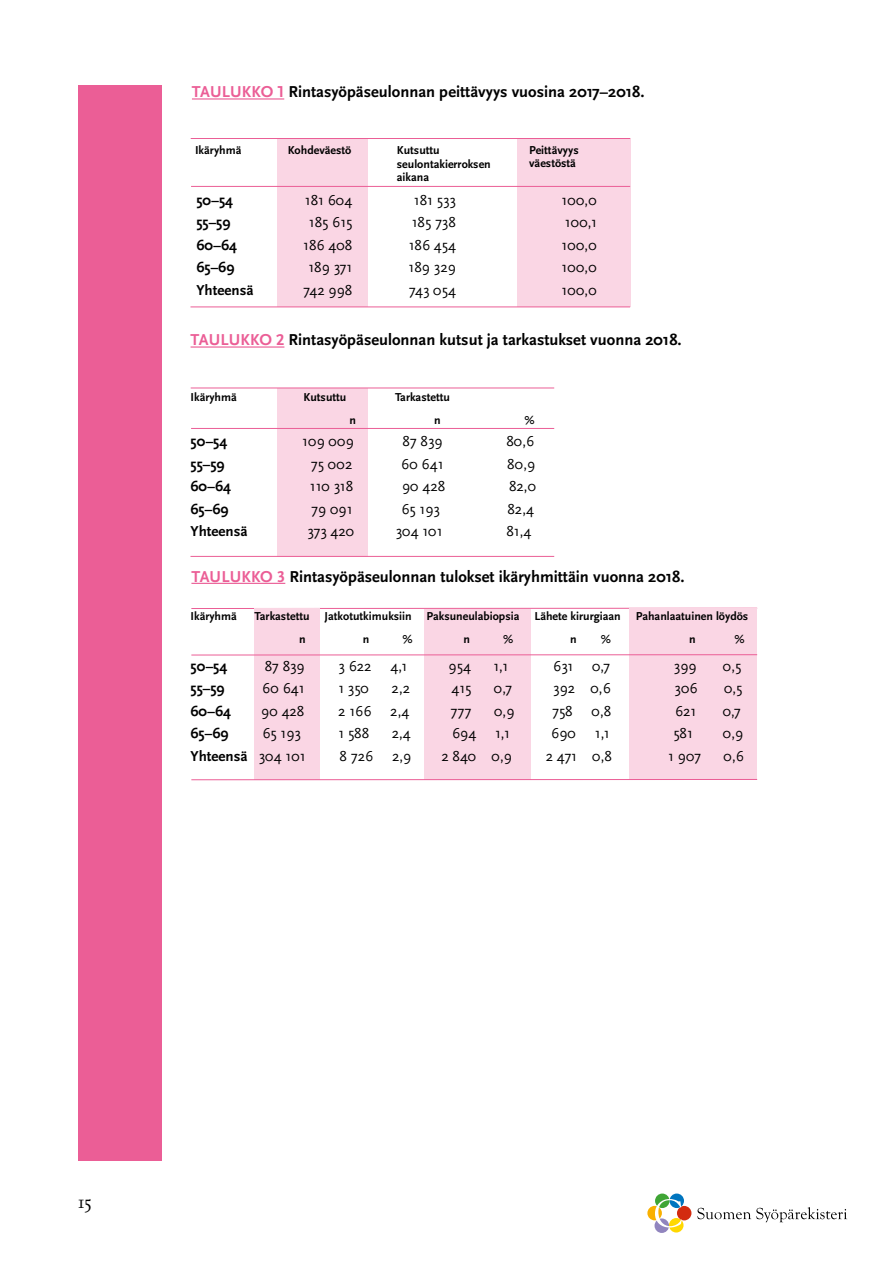
<style>
.page{position:relative;width:893px;height:1263px;background:#fff}
.page>*{position:absolute;margin:0;border:0;box-sizing:border-box;transform-origin:0 0}
.t1{font:18px "Scala OT";color:#000}
.t2{font:700 16.5px "Scala Sans OT";color:#000}
.t3{font:15px "Scala Sans OT";color:#000}
.t4{font:700 15px "Scala Sans OT";color:#000}
.t5{font:700 12px/13.5px "Scala Sans OT";color:#000}
.s1{color:#eb5e96}
.s2{font-weight:400}
</style>
<div class="page">
<div style="left:78px;top:85px;width:84px;height:1076px;background:#eb5e96"></div>
<div style="left:669px;top:1218px;width:14px;height:14px;background:#ffd800;border-radius:50%"></div>
<div style="left:677px;top:1206px;width:14px;height:14px;background:#d32b0f;border-radius:50%"></div>
<svg style="left:669px;top:1193px;width:15px;height:15px"></svg>
<div style="left:655px;top:1193px;width:14px;height:15px;background:#3fa535;border-radius:50%"></div>
<div style="left:647px;top:1206px;width:15px;height:14px;background:#f9b000;border-radius:50%"></div>
<div style="left:654px;top:1218px;width:15px;height:15px;background:#9185be;border-radius:50%"></div>
<svg style="left:655px;top:1199px;width:27px;height:28px"></svg>
<svg style="left:697px;top:1207px;width:150px;height:15px"></svg>
<div style="left:278px;top:388px;width:90px;height:168px;background:#fad6e4"></div>
<hr style="left:191px;top:388px;width:363px;height:1px;background:#eb5e96">
<hr style="left:190px;top:556px;width:364px;height:1px;background:#eb5e96">
<hr style="left:191px;top:428px;width:363px;height:1px;background:#eb5e96">
<hr style="left:191px;top:346px;width:93px;height:2px;background:#eb5e96">
<hr style="left:191px;top:583px;width:94px;height:1px;background:#eb5e96">
<hr style="left:192px;top:98px;width:92px;height:2px;background:#eb5e96">
<div style="left:278px;top:138px;width:90px;height:169px;background:#fad6e4"></div>
<div style="left:517px;top:138px;width:113px;height:169px;background:#fad6e4"></div>
<hr style="left:191px;top:138px;width:439px;height:1px;background:#eb5e96">
<hr style="left:190px;top:307px;width:440px;height:1px;background:#eb5e96">
<hr style="left:191px;top:186px;width:439px;height:1px;background:#eb5e96">
<hr style="left:191px;top:608px;width:566px;height:1px;background:#eb5e96">
<div style="left:630px;top:609px;width:127px;height:171px;background:#fad6e4"></div>
<div style="left:255px;top:609px;width:65px;height:171px;background:#fad6e4"></div>
<div style="left:424px;top:609px;width:106px;height:171px;background:#fad6e4"></div>
<hr style="left:191px;top:654px;width:566px;height:1px;background:#eb5e96">
<hr style="left:191px;top:779px;width:566px;height:1px;background:#eb5e96">
<p class="t2" style="left:192px;top:83px;width:454px"><span class="s1">TAULUKKO 1</span> Rintasyöpäseulonnan peittävyys vuosina 2017–2018.</p>
<p class="t5" style="left:195px;top:144px;width:48px">Ikäryhmä</p>
<p class="t5" style="left:529px;top:143px;width:51px">Peittävyys väestöstä</p>
<p class="t5" style="left:288px;top:144px;width:65px">Kohdeväestö</p>
<p class="t5" style="left:397px;top:144px;width:95px">Kutsuttu seulontakierroksen aikana</p>
<p class="t4" style="left:196px;top:191px;width:37px">50–54</p>
<p class="t3" style="left:305px;top:192px;width:49px">181 604</p>
<p class="t3" style="left:414px;top:192px;width:44px">181 533</p>
<p class="t3" style="left:562px;top:192px;width:37px">100,0</p>
<p class="t4" style="left:196px;top:214px;width:36px">55–59</p>
<p class="t3" style="left:309px;top:214px;width:45px">185 615</p>
<p class="t3" style="left:412px;top:214px;width:46px">185 738</p>
<p class="t3" style="left:565px;top:214px;width:33px">100,1</p>
<p class="t4" style="left:196px;top:236px;width:41px">60–64</p>
<p class="t3" style="left:303px;top:237px;width:51px">186 408</p>
<p class="t3" style="left:409px;top:237px;width:49px">186 454</p>
<p class="t3" style="left:562px;top:237px;width:37px">100,0</p>
<p class="t4" style="left:196px;top:259px;width:40px">65–69</p>
<p class="t3" style="left:308px;top:259px;width:45px">189 371</p>
<p class="t3" style="left:409px;top:259px;width:49px">189 329</p>
<p class="t3" style="left:562px;top:259px;width:37px">100,0</p>
<p class="t4" style="left:196px;top:281px;width:59px">Yhteensä</p>
<p class="t3" style="left:303px;top:282px;width:51px">742 998</p>
<p class="t3" style="left:409px;top:282px;width:48px">743 054</p>
<p class="t3" style="left:562px;top:282px;width:37px">100,0</p>
<p class="t2" style="left:191px;top:331px;width:493px"><span class="s1">TAULUKKO 2</span> Rintasyöpäseulonnan kutsut ja tarkastukset vuonna 2018.</p>
<p class="t5" style="left:190px;top:391px;width:48px">Ikäryhmä</p>
<p class="t5" style="left:304px;top:391px;width:44px">Kutsuttu</p>
<p class="t5" style="left:395px;top:391px;width:56px">Tarkastettu</p>
<p class="t5" style="left:349px;top:413px;width:8px">n</p>
<p class="t5" style="left:434px;top:413px;width:8px">n</p>
<p class="t5" style="left:525px;top:413px;width:12px">%</p>
<p class="t4" style="left:190px;top:433px;width:37px">50–54</p>
<p class="t3" style="left:302px;top:433px;width:53px">109 009</p>
<p class="t3" style="left:403px;top:433px;width:42px">87 839</p>
<p class="t3" style="left:506px;top:433px;width:29px">80,6</p>
<p class="t4" style="left:190px;top:456px;width:36px">55–59</p>
<p class="t3" style="left:311px;top:456px;width:43px">75 002</p>
<p class="t3" style="left:401px;top:456px;width:44px">60 641</p>
<p class="t3" style="left:507px;top:456px;width:29px">80,9</p>
<p class="t4" style="left:190px;top:478px;width:41px">60–64</p>
<p class="t3" style="left:310px;top:478px;width:45px">110 318</p>
<p class="t3" style="left:402px;top:478px;width:45px">90 428</p>
<p class="t3" style="left:509px;top:478px;width:29px">82,0</p>
<p class="t4" style="left:190px;top:501px;width:40px">65–69</p>
<p class="t3" style="left:311px;top:501px;width:43px">79 091</p>
<p class="t3" style="left:401px;top:501px;width:40px">65 193</p>
<p class="t3" style="left:507px;top:501px;width:28px">82,4</p>
<p class="t4" style="left:190px;top:523px;width:59px">Yhteensä</p>
<p class="t3" style="left:308px;top:523px;width:48px">373 420</p>
<p class="t3" style="left:396px;top:523px;width:48px">304 101</p>
<p class="t3" style="left:506px;top:523px;width:27px">81,4</p>
<p class="t2" style="left:191px;top:567px;width:495px"><span class="s1">TAULUKKO 3</span> Rintasyöpäseulonnan tulokset ikäryhmittäin vuonna 2018.</p>
<p class="t5" style="left:190px;top:610px;width:48px">Ikäryhmä</p>
<p class="t5" style="left:255px;top:610px;width:56px">Tarkastettu</p>
<p class="t5" style="left:325px;top:610px;width:88px">Jatkotutkimuksiin</p>
<p class="t5" style="left:427px;top:610px;width:94px">Paksuneulabiopsia</p>
<p class="t5" style="left:534px;top:610px;width:88px">Lähete kirurgiaan</p>
<p class="t5" style="left:636px;top:610px;width:114px">Pahanlaatuinen löydös</p>
<p class="t5" style="left:299px;top:632px;width:8px">n</p>
<p class="t5" style="left:363px;top:632px;width:8px">n</p>
<p class="t5" style="left:402px;top:632px;width:12px">%</p>
<p class="t5" style="left:464px;top:632px;width:8px">n</p>
<p class="t5" style="left:503px;top:632px;width:12px">%</p>
<p class="t5" style="left:570px;top:632px;width:8px">n</p>
<p class="t5" style="left:601px;top:632px;width:12px">%</p>
<p class="t5" style="left:689px;top:632px;width:8px">n</p>
<p class="t5" style="left:735px;top:632px;width:12px">%</p>
<p class="t4" style="left:190px;top:658px;width:37px">50–54</p>
<p class="t3" style="left:265px;top:658px;width:42px">87 839</p>
<p class="t3" style="left:339px;top:658px;width:70px">3 622 4,1</p>
<p class="t3" style="left:449px;top:658px;width:24px">954</p>
<p class="t3" style="left:493px;top:658px;width:16px">1,1</p>
<p class="t3" style="left:553px;top:658px;width:22px">631</p>
<p class="t3" style="left:592px;top:658px;width:20px">0,7</p>
<p class="t3" style="left:674px;top:658px;width:24px">399</p>
<p class="t3" style="left:723px;top:658px;width:20px">0,5</p>
<p class="t4" style="left:190px;top:680px;width:36px">55–59</p>
<p class="t3" style="left:262px;top:680px;width:44px">60 641</p>
<p class="t3" style="left:338px;top:680px;width:32px">1 350</p>
<p class="t3" style="left:392px;top:680px;width:20px">2,2</p>
<p class="t3" style="left:451px;top:680px;width:21px">415</p>
<p class="t3" style="left:494px;top:680px;width:20px">0,7</p>
<p class="t3" style="left:553px;top:680px;width:59px">392 0,6</p>
<p class="t3" style="left:675px;top:680px;width:25px">306</p>
<p class="t3" style="left:724px;top:680px;width:20px">0,5</p>
<p class="t4" style="left:190px;top:703px;width:41px">60–64</p>
<p class="t3" style="left:261px;top:703px;width:45px">90 428</p>
<p class="t3" style="left:338px;top:703px;width:35px">2 166</p>
<p class="t3" style="left:390px;top:703px;width:21px">2,4</p>
<p class="t3" style="left:451px;top:703px;width:22px">777</p>
<p class="t3" style="left:494px;top:703px;width:22px">0,9</p>
<p class="t3" style="left:552px;top:703px;width:22px">758</p>
<p class="t3" style="left:591px;top:703px;width:21px">0,8</p>
<p class="t3" style="left:675px;top:703px;width:23px">621</p>
<p class="t3" style="left:723px;top:703px;width:20px">0,7</p>
<p class="t4" style="left:190px;top:725px;width:40px">65–69</p>
<p class="t3" style="left:262px;top:725px;width:40px">65 193</p>
<p class="t3" style="left:338px;top:725px;width:32px">1 588</p>
<p class="t3" style="left:392px;top:725px;width:21px">2,4</p>
<p class="t3" style="left:452px;top:725px;width:59px">694 1,1</p>
<p class="t3" style="left:551px;top:725px;width:26px">690</p>
<p class="t3" style="left:595px;top:725px;width:16px">1,1</p>
<p class="t3" style="left:673px;top:725px;width:21px">581</p>
<p class="t3" style="left:723px;top:725px;width:22px">0,9</p>
<p class="t4" style="left:190px;top:748px;width:117px">Yhteensä <span class="s2">304 101</span></p>
<p class="t3" style="left:339px;top:748px;width:73px">8 726 2,9</p>
<p class="t3" style="left:441px;top:748px;width:72px">2 840 0,9</p>
<p class="t3" style="left:546px;top:748px;width:68px">2 471 0,8</p>
<p class="t3" style="left:668px;top:748px;width:34px">1 907</p>
<p class="t3" style="left:724px;top:748px;width:22px">0,6</p>
<p class="t1" style="left:78px;top:1192px;width:16px">15</p>
</div>
